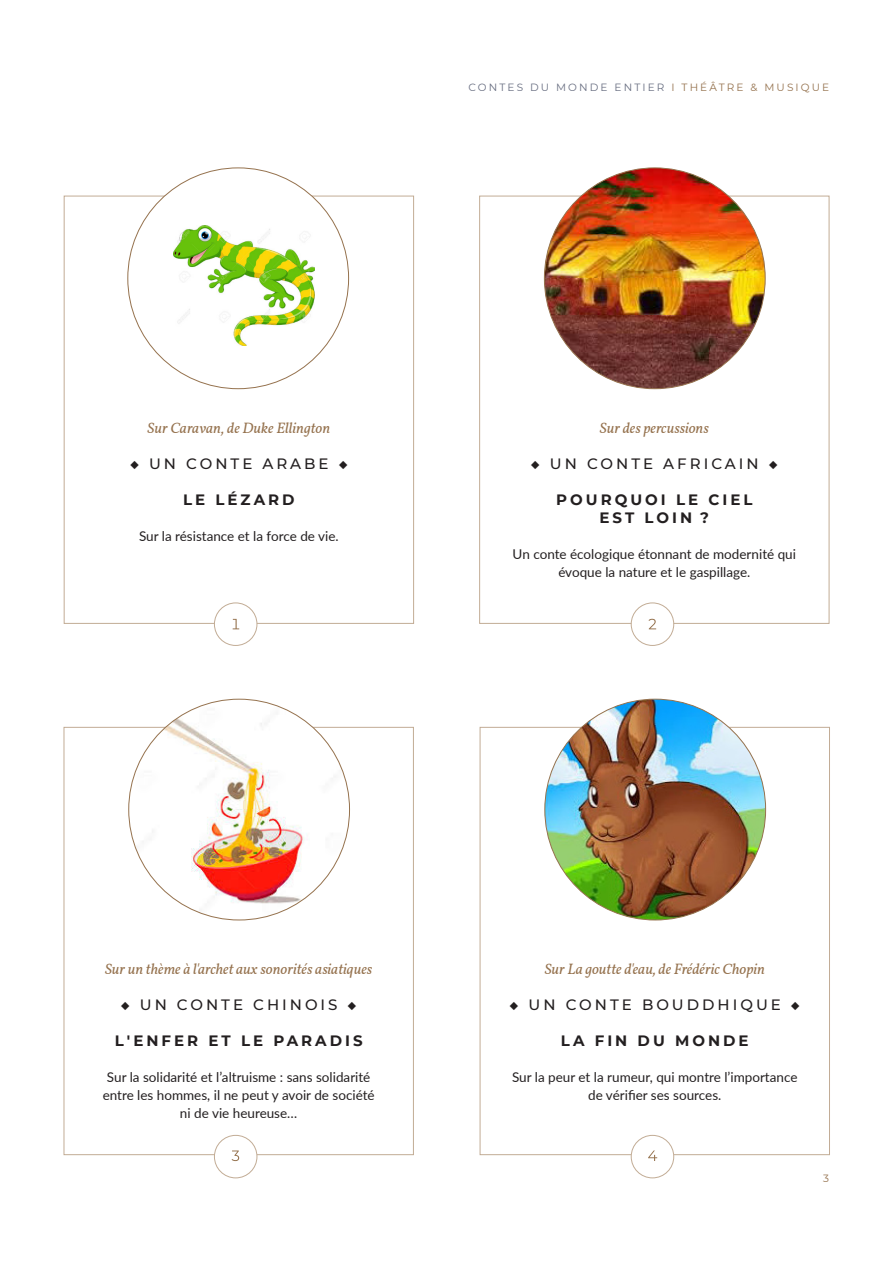
<style>
.page{position:relative;width:893px;height:1263px;background:#fff}
.page>*{position:absolute;margin:0;border:0;box-sizing:border-box;transform-origin:0 0}
.T3_-_Center{font:italic 15px "Vollkorn";color:#95724e}
.H2_-_Center{font:500 15px "Montserrat";letter-spacing:.2em;color:#231f20}
.H2_-_Center-2{font:700 15px/18px "Montserrat";letter-spacing:.2em;color:#231f20;text-align:center}
.T3_-_Center-2{font:13.5px/18px "Lato";color:#231f20;text-align:center}
.t1{font:10.5px "Montserrat";letter-spacing:.2em;color:#676d80}
.t2{font:10.5px "Montserrat";color:#95724e}
.s1{color:#95724e}
</style>
<div class="page">
<div style="left:64px;top:196px;width:350px;height:428px;background:#fff;border:1px solid #c2ac95"></div>
<div style="left:479px;top:196px;width:350px;height:428px;background:#fff;border:1px solid #c2ac95"></div>
<div style="left:64px;top:727px;width:350px;height:428px;background:#fff;border:1px solid #c2ac95"></div>
<div style="left:480px;top:727px;width:350px;height:428px;background:#fff;border:1px solid #c2ac95"></div>
<div style="left:128px;top:168px;width:221px;height:221px;background:#fff;border-radius:50%"></div>
<img style="left:544px;top:168px;width:221px;height:221px;border-radius:110px">
<img style="left:129px;top:699px;width:221px;height:221px;border-radius:110px">
<img style="left:545px;top:699px;width:221px;height:221px;border-radius:110px">
<div style="left:214px;top:603px;width:43px;height:42px;background:#fff;border-radius:50%"></div>
<div style="left:214px;top:602px;width:43px;height:44px;border:1px solid #c2ac95;border-radius:50%"></div>
<svg style="left:233px;top:619px;width:6px;height:10px"></svg>
<div style="left:214px;top:1135px;width:43px;height:43px;background:#fff;border-radius:50%"></div>
<div style="left:214px;top:1135px;width:43px;height:43px;border:1px solid #c2ac95;border-radius:50%"></div>
<svg style="left:232px;top:1150px;width:7px;height:11px"></svg>
<div style="left:631px;top:603px;width:43px;height:42px;background:#fff;border-radius:50%"></div>
<div style="left:631px;top:602px;width:43px;height:44px;border:1px solid #c2ac95;border-radius:50%"></div>
<svg style="left:648px;top:619px;width:8px;height:10px"></svg>
<div style="left:631px;top:1135px;width:43px;height:43px;background:#fff;border-radius:50%"></div>
<div style="left:631px;top:1135px;width:43px;height:43px;border:1px solid #c2ac95;border-radius:50%"></div>
<svg style="left:648px;top:1150px;width:9px;height:11px"></svg>
<img style="left:174px;top:226px;width:140px;height:120px">
<p class="t1" style="left:468px;top:80px;width:362px">CONTES DU MONDE ENTIER <span class="s1">I THÉÂTRE &amp; MUSIQUE</span></p>
<p class="T3_-_Center" style="left:148px;top:417px;width:184px">Sur Caravan, de Duke Ellington</p>
<p class="H2_-_Center" style="left:130px;top:454px;width:219px">◆ UN CONTE ARABE ◆</p>
<p class="H2_-_Center-2" style="left:183px;top:490px;width:113px">LE LÉZARD</p>
<p class="T3_-_Center-2" style="left:139px;top:527px;width:201px">Sur la résistance et la force de vie.</p>
<p class="T3_-_Center" style="left:600px;top:417px;width:111px">Sur des percussions</p>
<p class="H2_-_Center" style="left:531px;top:454px;width:248px">◆ UN CONTE AFRICAIN ◆</p>
<p class="H2_-_Center-2" style="left:556px;top:490px;width:198px">POURQUOI LE CIEL<br>EST LOIN ?</p>
<p class="T3_-_Center-2" style="left:513px;top:545px;width:285px">Un conte écologique étonnant de modernité qui évoque la nature et le gaspillage.</p>
<p class="T3_-_Center" style="left:105px;top:957px;width:269px">Sur un thème à l'archet aux sonorités asiatiques</p>
<p class="H2_-_Center" style="left:121px;top:994px;width:237px">◆ UN CONTE CHINOIS ◆</p>
<p class="H2_-_Center-2" style="left:115px;top:1030px;width:249px">L'ENFER ET LE PARADIS</p>
<p class="T3_-_Center-2" style="left:103px;top:1067px;width:274px">Sur la solidarité et l’altruisme : sans solidarité entre les hommes, il ne peut y avoir de société ni de vie heureuse…</p>
<p class="T3_-_Center" style="left:545px;top:957px;width:222px">Sur La goutte d'eau, de Frédéric Chopin</p>
<p class="H2_-_Center" style="left:510px;top:994px;width:292px">◆ UN CONTE BOUDDHIQUE ◆</p>
<p class="H2_-_Center-2" style="left:561px;top:1030px;width:189px">LA FIN DU MONDE</p>
<p class="T3_-_Center-2" style="left:512px;top:1067px;width:287px">Sur la peur et la rumeur, qui montre l’importance de vérifier ses sources.</p>
<p class="t2" style="left:823px;top:1171px;width:7px">3</p>
</div>
